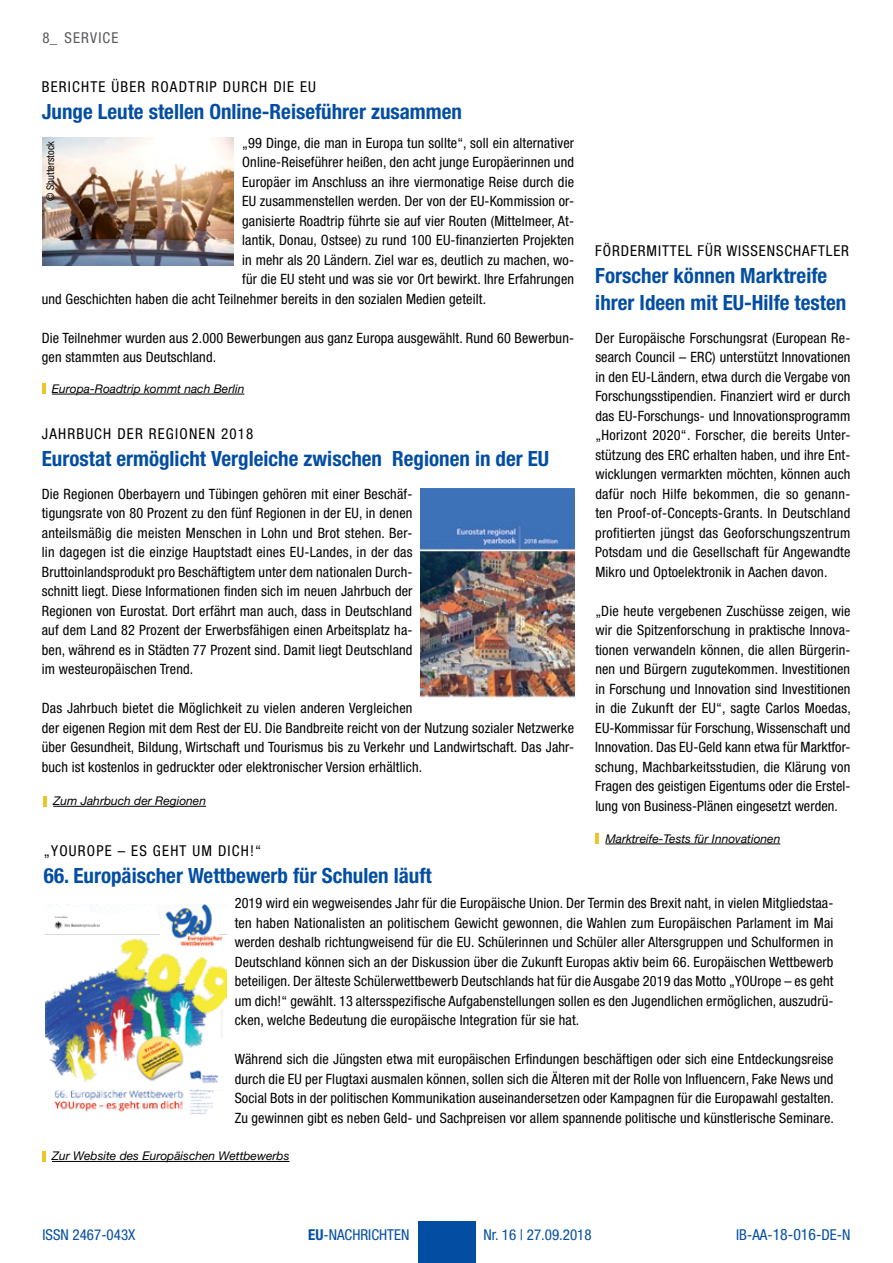
<style>
.page{position:relative;width:893px;height:1263px;background:#fff}
.page>*{position:absolute;margin:0;border:0;box-sizing:border-box;transform-origin:0 0}
.t1{font:700 condensed 21px/27px "Helvetica Neue LT";color:#034ea2}
.t2{font:condensed 15px "Helvetica Neue LT";letter-spacing:.08em;color:#000}
.t3{font:condensed 15px "Helvetica Neue LT";color:#034ea2}
.t4{font:condensed 15px "Helvetica Neue LT";letter-spacing:.06em;color:#000}
.t5{font:condensed 15px "Helvetica Neue LT";letter-spacing:.08em;color:#58595b}
.t6{font:condensed 14.25px/19.5px "Helvetica Neue LT";letter-spacing:.01em;color:#000;text-align:justify}
.t7{font:italic 12px "Helvetica Neue LT";color:#000}
.t8{font:condensed 10.5px "Helvetica Neue LT";color:#000}
.s1{font-weight:700}
.s2{font-size:15.75px}
</style>
<div class="page">
<div style="left:418px;top:1221px;width:57px;height:42px;background:#034ea2"></div>
<hr style="left:52px;top:1161px;width:238px;height:1px;background:#000">
<svg style="left:42px;top:1151px;width:3px;height:10px"></svg>
<hr style="left:53px;top:806px;width:153px;height:1px;background:#000">
<hr style="left:43px;top:796px;width:4px;height:10px;background:#edc52a">
<hr style="left:52px;top:394px;width:192px;height:1px;background:#000">
<svg style="left:42px;top:383px;width:3px;height:11px"></svg>
<hr style="left:605px;top:844px;width:175px;height:1px;background:#000">
<hr style="left:595px;top:833px;width:4px;height:11px;background:#edc52a">
<img style="left:43px;top:138px;width:191px;height:127px">
<img style="left:421px;top:489px;width:153px;height:209px">
<img style="left:45px;top:905px;width:181px;height:209px">
<p class="t5" style="left:43px;top:29px;width:78px">8_ service</p>
<p class="t2" style="left:42px;top:78px;width:276px">Berichte über Roadtrip du rch di e EU</p>
<h1 class="t1" style="left:42px;top:98px;width:422px">Junge Leute stellen Online-Reiseführer zusammen</h1>
<p class="t6" style="left:242px;top:133px;width:333px">„99 Dinge, die man in Europa tun sollte“, soll ein alternativer</p>
<p class="t6" style="left:242px;top:152px;width:333px">Online-Reiseführer heißen, den acht junge Europäerinnen und</p>
<p class="t6" style="left:242px;top:172px;width:333px">Europäer im Anschluss an ihre viermonatige Reise durch die</p>
<p class="t6" style="left:242px;top:191px;width:333px">EU zusammenstellen werden. Der von der EU-Kommission or-</p>
<p class="t6" style="left:242px;top:211px;width:333px">ganisierte Roadtrip führte sie auf vier Routen (Mittelmeer, At-</p>
<p class="t6" style="left:242px;top:230px;width:333px">lantik, Donau, Ostsee) zu rund 100 EU-finanzierten Projekten</p>
<p class="t6" style="left:242px;top:250px;width:333px">in mehr als 20 Ländern. Ziel war es, deutlich zu machen, wo-</p>
<p class="t6" style="left:242px;top:269px;width:333px">für die EU steht und was sie vor Ort bewirkt. Ihre Erfahrungen</p>
<p class="t6" style="left:42px;top:289px;width:446px">und Geschichten haben die acht Teilnehmer bereits in den sozialen Medien geteilt.</p>
<p class="t6" style="left:42px;top:328px;width:534px">Die Teilnehmer wurden aus 2.000 Bewerbungen aus ganz Europa ausgewählt. Rund 60 Bewerbun&shy;gen stammten aus Deutschland.</p>
<p class="t8" style="left:44px;top:201px;width:62px;rotate:-90deg">© Shutterstock</p>
<p class="t7" style="left:52px;top:381px;width:194px">Europa-Roadtrip kommt nach Berlin</p>
<p class="t2" style="left:42px;top:425px;width:213px">Jahrbuch der Regionen 2018</p>
<h1 class="t1" style="left:42px;top:444px;width:509px">Eurostat ermöglicht Vergleiche zwischen Regionen in der EU</h1>
<p class="t6" style="left:42px;top:484px;width:372px">Die Regionen Oberbayern und Tübingen gehören mit einer Beschäf&shy;tigungsrate von 80 Prozent zu den fünf Regionen in der EU, in denen anteilsmäßig die meisten Menschen in Lohn und Brot stehen. Ber&shy;lin dagegen ist die einzige Hauptstadt eines EU-Landes, in der das Bruttoinlandsprodukt pro Beschäftigtem unter dem nationalen Durch&shy;schnitt liegt. Diese Informationen finden sich im neuen Jahrbuch der Regionen von Eurostat. Dort erfährt man auch, dass in Deutschland auf dem Land 82 Prozent der Erwerbsfähigen einen Arbeitsplatz ha&shy;ben, während es in Städten 77 Prozent sind. Damit liegt Deutschland im westeuropäischen Trend.</p>
<p class="t6" style="left:42px;top:698px;width:534px;text-align:left">Das Jahrbuch bietet die Möglichkeit zu vielen anderen Vergleichen<br>der eigenen Region mit dem Rest der EU. Die Bandbreite reicht von der Nutzung sozialer Netzwerke über Gesundheit, Bildung, Wirtschaft und Tourismus bis zu Verkehr und Landwirtschaft. Das Jahr&shy;buch ist kostenlos in gedruckter oder elektronischer Version erhältlich.</p>
<p class="t7" style="left:53px;top:793px;width:154px">Zum Jahrbuch der Regionen</p>
<p class="t4" style="left:595px;top:242px;width:140px">Fördermittel für wiss</p>
<p class="t4" style="left:759px;top:242px;width:92px">enschaftler</p>
<h1 class="t1" style="left:595px;top:262px;width:253px">Forscher können Marktreife ihrer Ideen mit EU-Hilfe testen</h1>
<p class="t6" style="left:595px;top:328px;width:257px">Der Europäische Forschungsrat (European Re&shy;search Council – ERC) unterstützt Innovationen in den EU-Ländern, etwa durch die Vergabe von Forschungsstipendien. Finanziert wird er durch das EU-Forschungs- und Innovationsprogramm „Horizont 2020“. Forscher, die bereits Unter&shy;stützung des ERC</p>
<p class="t6" style="left:595px;top:445px;width:257px;text-indent:98px">erhalten haben, und ihre Ent&shy;wicklungen vermarkten möchten, können auch dafür noch Hilfe bekommen, die so genann&shy;ten Proof-of-Concepts-Grants. In Deutschland profitierten jüngst das Geoforschungszentrum Potsdam und die Gesellschaft für Angewandte Mikro und Optoelektronik in Aachen davon.</p>
<p class="t6" style="left:595px;top:601px;width:257px">„Die heute vergebenen Zuschüsse zeigen, wie wir die Spitzenforschung in praktische Innova&shy;tionen verwandeln können, die allen Bürgerin&shy;nen und Bürgern zugutekommen. Investitionen in Forschung und Innovation sind Investitionen in die Zukunft der EU“, sagte Carlos Moedas, EU-Kommissar für Forschung, Wissenschaft und Innovation. Das EU-Geld kann etwa für Marktfor&shy;schung, Machbarkeitsstudien, die Klärung von Fragen des geistigen Eigentums oder die Erstel&shy;lung von Business-Plänen eingesetzt werden.</p>
<p class="t7" style="left:605px;top:831px;width:176px">Marktreife-Tests für Innovationen</p>
<p class="t2" style="left:44px;top:842px;width:219px">„YOUrope – es geht um dich!“</p>
<h1 class="t1" style="left:44px;top:862px;width:389px">66. Europäischer Wettbewerb für Schulen läuft</h1>
<p class="t6" style="left:235px;top:893px;width:600px">2019 wird ein wegweisendes Jahr für die Europäische Union. Der Termin des Brexit naht, in vielen Mitgliedstaa&shy;ten haben Nationalisten an politischem Gewicht gewonnen, die Wahlen zum Europäischen Parlament im Mai werden deshalb richtungweisend für die EU. Schülerinnen und Schüler aller Altersgruppen und Schulformen in Deutschland können sich an der Diskussion über die Zukunft Europas aktiv beim 66. Europäischen Wettbewerb beteiligen. Der älteste Schülerwettbewerb Deutschlands hat für die Ausgabe 2019 das Motto „YOUrope – es geht um dich!“ gewählt. 13 altersspezifische Aufgabenstellungen sollen es den Jugendlichen ermöglichen, auszudrü&shy;cken, welche Bedeutung die europäische Integration für sie hat.</p>
<p class="t6" style="left:235px;top:1049px;width:601px">Während sich die Jüngsten etwa mit europäischen Erfindungen beschäftigen oder sich eine Entdeckungsreise durch die EU per Flugtaxi ausmalen können, sollen sich die Älteren mit der Rolle von Influencern, Fake News und Social Bots in der politischen Kommunikation auseinandersetzen oder Kampagnen für die Europawahl gestalten.<br>Zu gewinnen gibt es neben Geld- und Sachpreisen vor allem spannende politische und künstlerische Seminare.</p>
<p class="t7" style="left:52px;top:1149px;width:239px">Zur Website des Europäischen Wettbewerbs</p>
<p class="t3" style="left:43px;top:1226px;width:94px">ISSN 2467-043X</p>
<p class="t3" style="left:308px;top:1226px;width:30px"><span class="s1">EU</span>-NACHR</p>
<p class="t3" style="left:368px;top:1226px;width:12px">ICHTEN</p>
<p class="t3" style="left:484px;top:1226px;width:110px">Nr. 16 | 27.09.2018</p>
<p class="t3" style="left:736px;top:1226px;width:114px">IB-AA-<span class="s2">18-016-</span>DE-N</p>
</div>
